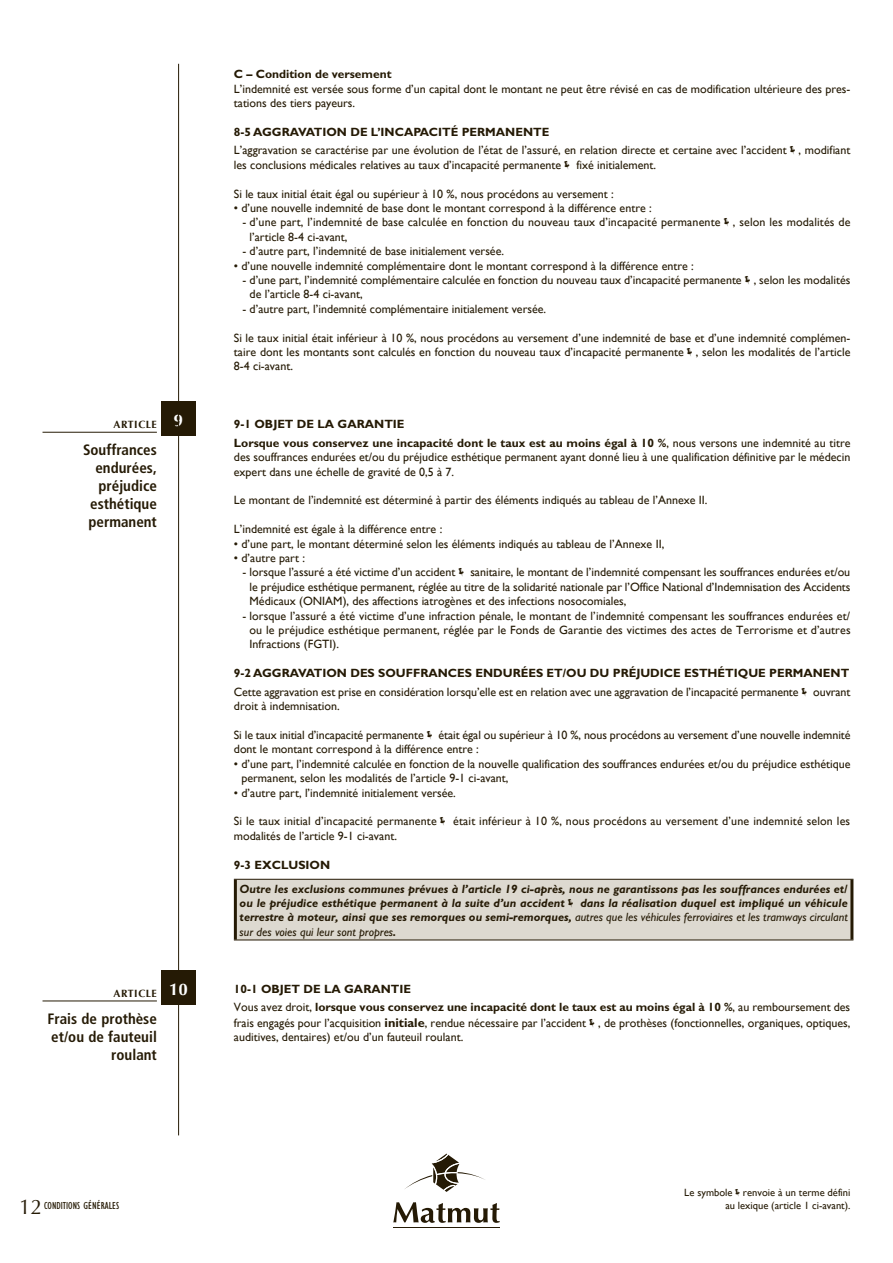
<style>
.page{position:relative;width:893px;height:1263px;background:#fff}
.page>*{position:absolute;margin:0;border:0;box-sizing:border-box;transform-origin:0 0}
.t1{font:700 16.8px "Optima";color:#fff}
.t2{font:700 condensed 15px/18px "Frutiger";color:#251a05;text-align:right}
.t3{font:12px/14.4px "Gill Sans";color:#251a05}
.t4{font:700 12px/18.6px "Gill Sans";color:#251a05}
.t5{font:italic 700 12px/14.4px "Gill Sans";color:#251a05}
.t6{font:10.5px/12.6px "Gill Sans";color:#251a05;text-align:right}
.t7{font:condensed 10.5px "Gill Sans";color:#251a05}
.t8{font:700 10.5px "Optima";letter-spacing:.05em;color:#251a05}
.s1{font-weight:400}
.s2{font-weight:700;font-size:12.75px}
.s3{font-family:"Optima";font-stretch:normal;font-size:21px}
</style>
<div class="page">
<svg style="left:393px;top:1202px;width:107px;height:21px"></svg>
<hr style="left:393px;top:1227px;width:107px;height:1px;background:#251a05">
<svg style="left:405px;top:1153px;width:80px;height:39px"></svg>
<div style="left:235px;top:879px;width:617px;height:61px;background:#ddd9d0"></div>
<hr style="left:234px;top:880px;width:3px;height:59px;background:#251a05">
<hr style="left:850px;top:880px;width:3px;height:59px;background:#251a05">
<hr style="left:234px;top:879px;width:619px;height:1px;background:#251a05">
<hr style="left:234px;top:939px;width:619px;height:1px;background:#251a05">
<hr style="left:43px;top:432px;width:114px;height:1px;background:#251a05">
<div style="left:161px;top:401px;width:35px;height:35px;background:#251a05"></div>
<hr style="left:43px;top:1000px;width:114px;height:1px;background:#251a05">
<div style="left:161px;top:970px;width:35px;height:35px;background:#251a05"></div>
<hr style="left:178px;top:64px;width:1px;height:1071px;background:#251a05">
<p class="t8" style="left:113px;top:419px;width:45px">ARTICLE</p>
<p class="t2" style="left:83px;top:441px;width:75px">Souffrances endurées, préjudice esthétique permanent</p>
<h1 class="t1" style="left:174px;top:411px;width:11px">9</h1>
<p class="t8" style="left:113px;top:987px;width:45px">ARTICLE</p>
<p class="t2" style="left:47px;top:1009px;width:111px">Frais de prothèse et/ou de fauteuil roulant</p>
<h1 class="t1" style="left:169px;top:980px;width:20px">10</h1>
<p class="t4" style="left:234px;top:65px;width:159px">C – Condition de versement</p>
<p class="t3" style="left:234px;top:81px;width:618px">L’indemnité est versée sous forme d’un capital dont le montant ne peut être révisé en cas de modification ultérieure des pres&shy;tations des tiers payeurs.</p>
<p class="t4" style="left:234px;top:122px;width:317px">8-5 AGGRAVATION DE L’INCAPACITÉ PERMANENTE</p>
<p class="t3" style="left:234px;top:143px;width:618px">L’aggravation se caractérise par une évolution de l’état de l’assuré, en relation directe et certaine avec l’accident , modifiant les conclusions médicales relatives au taux d’incapacité permanente</p>
<p class="t3" style="left:577px;top:157px;width:81px">fixé initialement.</p>
<p class="t3" style="left:234px;top:186px;width:382px">Si le taux initial était égal ou supérieur à 10 %, nous procédons au versement :</p>
<p class="t3" style="left:234px;top:201px;width:419px">• d’une nouvelle indemnité de base dont le montant correspond à la différence entre :</p>
<p class="t3" style="left:250px;top:215px;width:602px;text-indent:-7px">- d’une part, l’indemnité de base calculée en fonction du nouveau taux d’incapacité permanente , selon les modalités de l’article 8-4 ci-avant,</p>
<p class="t3" style="left:242px;top:244px;width:263px">- d’autre part, l’indemnité de base initialement versée.</p>
<p class="t3" style="left:234px;top:258px;width:461px">• d’une nouvelle indemnité complémentaire dont le montant correspond à la différence entre :</p>
<p class="t3" style="left:250px;top:273px;width:602px;text-indent:-7px">- d’une part, l’indemnité complémentaire calculée en fonction du nouveau taux d’incapacité permanente , selon les modalités de l’article 8-4 ci-avant,</p>
<p class="t3" style="left:242px;top:301px;width:305px">- d’autre part, l’indemnité complémentaire initialement versée.</p>
<p class="t3" style="left:234px;top:330px;width:618px;text-align:justify">Si le taux initial était inférieur à 10 %, nous procédons au versement d’une indemnité de base et d’une indemnité complémen&shy;taire dont les montants sont calculés en fonction du nouveau taux d’incapacité permanente , selon les modalités de l’article 8-4 ci-avant.</p>
<p class="t4" style="left:234px;top:415px;width:618px">9-1 OBJET DE LA GARANTIE<br>Lorsque vous conservez une incapacité dont le taux est au moins égal à 10 %<span class="s1">, nous versons une indemnité au titre</span></p>
<p class="t3" style="left:234px;top:450px;width:618px">des souffrances endurées et/ou du préjudice esthétique permanent ayant donné lieu à une qualification définitive par le médecin expert dans une échelle de gravité de 0,5 à 7.</p>
<p class="t3" style="left:234px;top:493px;width:475px">Le montant de l’indemnité est déterminé à partir des éléments indiqués au tableau de l’Annexe II.</p>
<p class="t3" style="left:234px;top:522px;width:210px">L’indemnité est égale à la différence entre :</p>
<p class="t3" style="left:234px;top:536px;width:432px">• d’une part, le montant déterminé selon les éléments indiqués au tableau de l’Annexe II,</p>
<p class="t3" style="left:234px;top:551px;width:73px">• d’autre part :</p>
<p class="t3" style="left:242px;top:565px;width:214px">- lorsque l’assuré a été victime d’un accident</p>
<p class="t3" style="left:250px;top:565px;width:602px;text-align:justify;text-indent:221px">sanitaire, le montant de l’indemnité compensant les souffrances endurées et/ou le préjudice esthétique permanent, réglée au titre de la solidarité nationale par l’Office National d’Indemnisation des Accidents Médicaux (ONIAM), des affections iatrogènes et des infections nosocomiales,</p>
<p class="t3" style="left:250px;top:608px;width:603px;text-align:justify;text-indent:-7px">- lorsque l’assuré a été victime d’une infraction pénale, le montant de l’indemnité compensant les souffrances endurées et/ ou le préjudice esthétique permanent, réglée par le Fonds de Garantie des victimes des actes de Terrorisme et d’autres Infractions (FGTI).</p>
<p class="t4" style="left:234px;top:664px;width:617px">9-2 AGGRAVATION DES SOUFFRANCES ENDURÉES ET/OU DU PRÉJUDICE ESTHÉTIQUE PERMANENT</p>
<p class="t3" style="left:234px;top:684px;width:618px">Cette aggravation est prise en considération lorsqu’elle est en relation avec une aggravation de l’incapacité permanente ouvrant droit à indemnisation.</p>
<p class="t3" style="left:234px;top:728px;width:618px">Si le taux initial d’incapacité permanente était égal ou supérieur à 10 %, nous procédons au versement d’une nouvelle indemnité dont le montant correspond à la différence entre :</p>
<p class="t3" style="left:241px;top:756px;width:610px;text-indent:-8px">• d’une part, l’indemnité calculée en fonction de la nouvelle qualification des souffrances endurées et/ou du préjudice esthétique permanent, selon les modalités de l’article 9-1 ci-avant,</p>
<p class="t3" style="left:234px;top:785px;width:224px">• d’autre part, l’indemnité initialement versée.</p>
<p class="t3" style="left:234px;top:814px;width:204px">Si le taux initial d’incapacité permanente</p>
<p class="t3" style="left:453px;top:814px;width:399px">était inférieur à 10 %, nous procédons au versement d’une indemnité selon les</p>
<p class="t3" style="left:234px;top:828px;width:165px">modalités de l’article 9-1 ci-avant.</p>
<p class="t4" style="left:234px;top:855px;width:98px">9-3 EXCLUSION</p>
<p class="t5" style="left:240px;top:881px;width:609px">Outre les exclusions communes prévues à l’article 19 ci-après, nous ne garantissons pas les souffrances endurées et/ ou le préjudice esthétique permanent à la suite d’un accident</p>
<p class="t5" style="left:240px;top:896px;width:610px;text-align:justify;text-indent:341px">dans la réalisation duquel est impliqué un véhicule terrestre à moteur, ainsi que ses remorques ou semi-remorques, <span class="s1">autres que les véhicules ferroviaires et les tramways circulant sur des voies qui leur sont propres</span>.</p>
<p class="t4" style="left:234px;top:979px;width:618px">10-1 OBJET DE LA GARANTIE<br><span class="s1">Vous avez droit,</span> lorsque vous conservez une incapacité dont le taux est au moins égal à 10 %<span class="s1">, au remboursement des</span></p>
<p class="t3" style="left:234px;top:1015px;width:618px">frais engagés pour l’acquisition <span class="s2">initiale</span>, rendue nécessaire par l’accident , de prothèses (fonctionnelles, organiques, optiques, auditives, dentaires) et/ou d’un fauteuil roulant.</p>
<p class="t7" style="left:19px;top:1199px;width:102px"><span class="s3">12</span>CONDITIONS GÉNÉRALES</p>
<p class="t6" style="left:684px;top:1186px;width:168px">Le symbole renvoie à un terme défini au lexique (article 1 ci-avant).</p>
</div>
